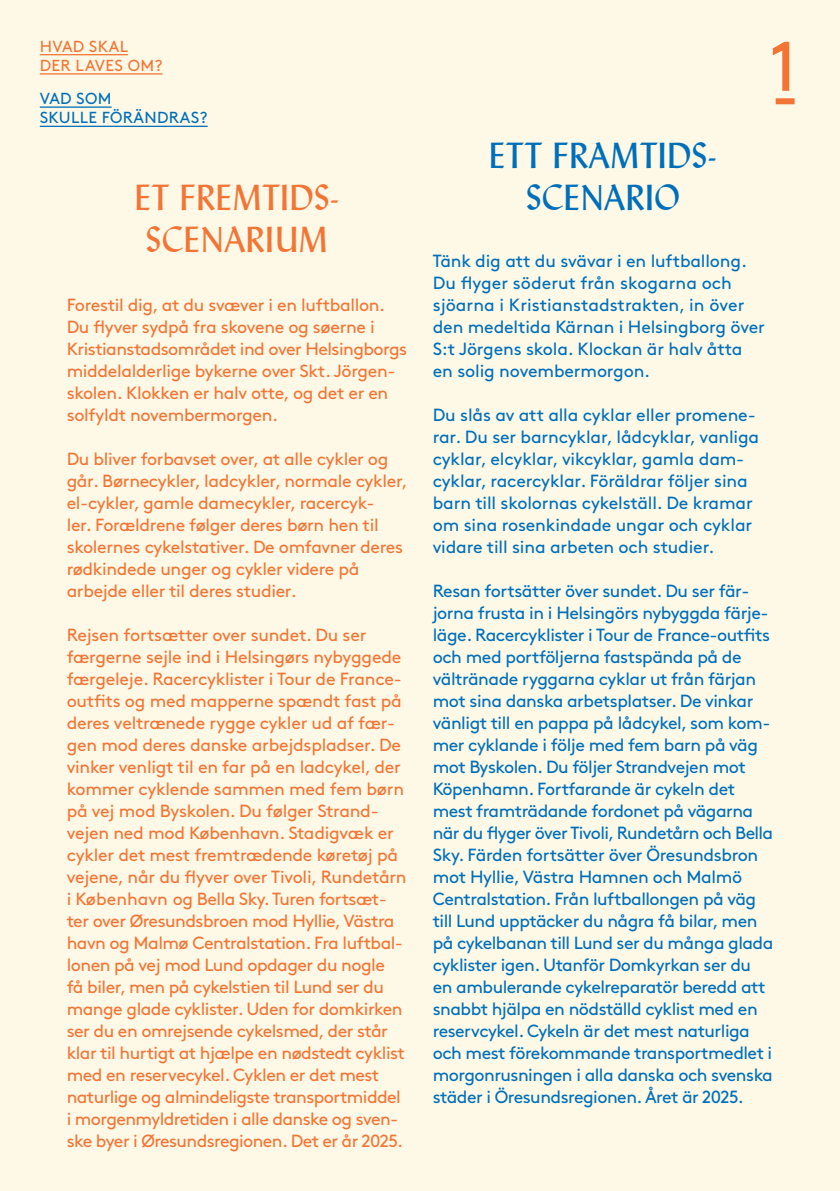
<style>
.page{position:relative;width:840px;height:1191px;background:#fff}
.page>*{position:absolute;margin:0;border:0;box-sizing:border-box;transform-origin:0 0}
.t1{font:70px "Brown Std";color:#f37535}
.t2{font:36px "Lydian BT";color:#006fba}
.t3{font:36px "Lydian BT";color:#f37535}
.t4{font:17.6px/22px "Brown Std";letter-spacing:-.02em;color:#f37535}
.t5{font:17.6px/22px "Brown Std";letter-spacing:-.03em;color:#006fba}
.t6{font:17.6px/22px "Brown Std";letter-spacing:-.01em;color:#006fba}
.t7{font:16px/19.2px "Brown Std";letter-spacing:.02em;color:#006fba}
.t8{font:16px/19.2px "Brown Std";letter-spacing:.02em;color:#f37535}
</style>
<div class="page">
<div style="left:0;top:0;width:839px;height:1191px;background:#fef9e7"></div>
<hr style="left:40px;top:54px;width:88px;height:1px;background:#f37535">
<hr style="left:40px;top:73px;width:122px;height:2px;background:#f37535">
<hr style="left:40px;top:106px;width:71px;height:2px;background:#006fba">
<hr style="left:40px;top:126px;width:167px;height:1px;background:#006fba">
<div style="left:775px;top:98px;width:19px;height:6px;background:#f37535"></div>
<p class="t8" style="left:40px;top:37px;width:124px">HVAD SKAL<br>DER LAVES OM?</p>
<p class="t7" style="left:40px;top:89px;width:169px">vad som<br>skulle förändras?</p>
<h2 class="t3" style="left:135px;top:175px;width:65px">ET FREMTIDS</h2>
<h2 class="t3" style="left:330px;top:175px;width:10px">-</h2>
<h2 class="t3" style="left:146px;top:218px;width:19px">SCENARI</h2>
<h2 class="t3" style="left:275px;top:218px;width:50px">UM</h2>
<p class="t4" style="left:67px;top:294px;width:342px">Forestil dig, at du svæver i en luftballon.<br>Du flyver sydpå fra skovene og søerne i Kristianstadsområdet ind over Helsingborgs middelalderlige bykerne over Skt. Jörgen&shy;skolen. Klokken er halv otte, og det er en solfyldt novembermorgen.</p>
<p class="t4" style="left:67px;top:448px;width:342px">Du bliver forbavset over, at alle cykler og går. Børnecykler, ladcykler, normale cykler, el-cykler, gamle damecykler, racercyk-<br>ler. Forældrene følger deres børn hen til skolernes cykelstativer. De omfavner deres rødkindede unger og cykler videre på arbejde eller til deres studier.</p>
<p class="t4" style="left:67px;top:624px;width:341px">Rejsen fortsætter over sundet. Du ser færgerne sejle ind i Helsingørs nybyggede færgeleje. Racercyklister i Tour de France&shy;outfits og med mapperne spændt fast på deres veltrænede rygge cykler ud af fær&shy;gen mod deres danske arbejdspladser. De vinker venligt til en far på en ladcykel, der kommer cyklende sammen med fem børn på vej mod Byskolen. Du følger Strand&shy;vejen ned mod København. Stadigvæk er cykler det mest fremtrædende køretøj på vejene, når du flyver over Tivoli, Rundetårn i København og Bella Sky. Turen fortsæt&shy;ter over Øresundsbroen mod Hyllie, Västra havn og Malmø Centralstation. Fra luftbal&shy;lonen på vej mod Lund opdager du nogle<br>få biler, men på cykelstien til Lund ser du mange glade cyklister. Uden for domkirken ser du en omrejsende cykelsmed, der står klar til hurtigt at hjælpe en nødstedt cyklist med en reservecykel. Cyklen er det mest naturlige og almindeligste transportmiddel i morgenmyldretiden i alle danske og sven&shy;ske byer i Øresundsregionen. Det er år 2025.</p>
<h2 class="t2" style="left:489px;top:133px;width:84px">ETT FRAMTIDS</h2>
<h2 class="t2" style="left:707px;top:133px;width:10px">-</h2>
<h2 class="t2" style="left:525px;top:176px;width:20px">SCENARIO</h2>
<h1 class="t1" style="left:768px;top:26px;width:30px">1</h1>
<p class="t6" style="left:432px;top:250px;width:333px">Tänk dig att du svävar i en luftballong.<br>Du flyger söderut från skogarna och sjöarna i Kristianstadstrakten, in över den medeltida Kärnan i Helsingborg över S:t Jörgens skola. Klockan är halv åtta en solig novembermorgon.</p>
<p class="t6" style="left:432px;top:404px;width:328px">Du slås av att alla cyklar eller promene&shy;rar. Du ser barncyklar, lådcyklar, vanliga cyklar, elcyklar, vikcyklar, gamla dam&shy;cyklar, racercyklar. Föräldrar följer sina barn till skolornas cykelställ. De kramar om sina rosenkindade ungar och cyklar vidare till sina arbeten och studier.</p>
<p class="t5" style="left:432px;top:580px;width:342px">Resan fortsätter över sundet. Du ser fär&shy;jorna frusta in i Helsingörs nybyggda färje&shy;läge. Racercyklister i Tour de France-outfits och med portföljerna fastspända på de vältränade ryggarna cyklar ut från färjan mot sina danska arbetsplatser. De vinkar vänligt till en pappa på lådcykel, som kom&shy;mer cyklande i följe med fem barn på väg mot Byskolen. Du följer Strandvejen mot Köpenhamn. Fortfarande är cykeln det mest framträdande fordonet på vägarna när du flyger över Tivoli, Rundetårn och Bella Sky. Färden fortsätter över Öresundsbron mot Hyllie, Västra Hamnen och Malmö Centralstation. Från luftballongen på väg till Lund upptäcker du några få bilar, men på cykelbanan till Lund ser du många glada cyklister igen. Utanför Domkyrkan ser du en ambulerande cykelreparatör beredd att snabbt hjälpa en nödställd cyklist med en reservcykel. Cykeln är det mest naturliga och mest förekommande transportmedlet i morgonrusningen i alla danska och svenska städer i Öresundsregionen. Året är 2025.</p>
</div>
